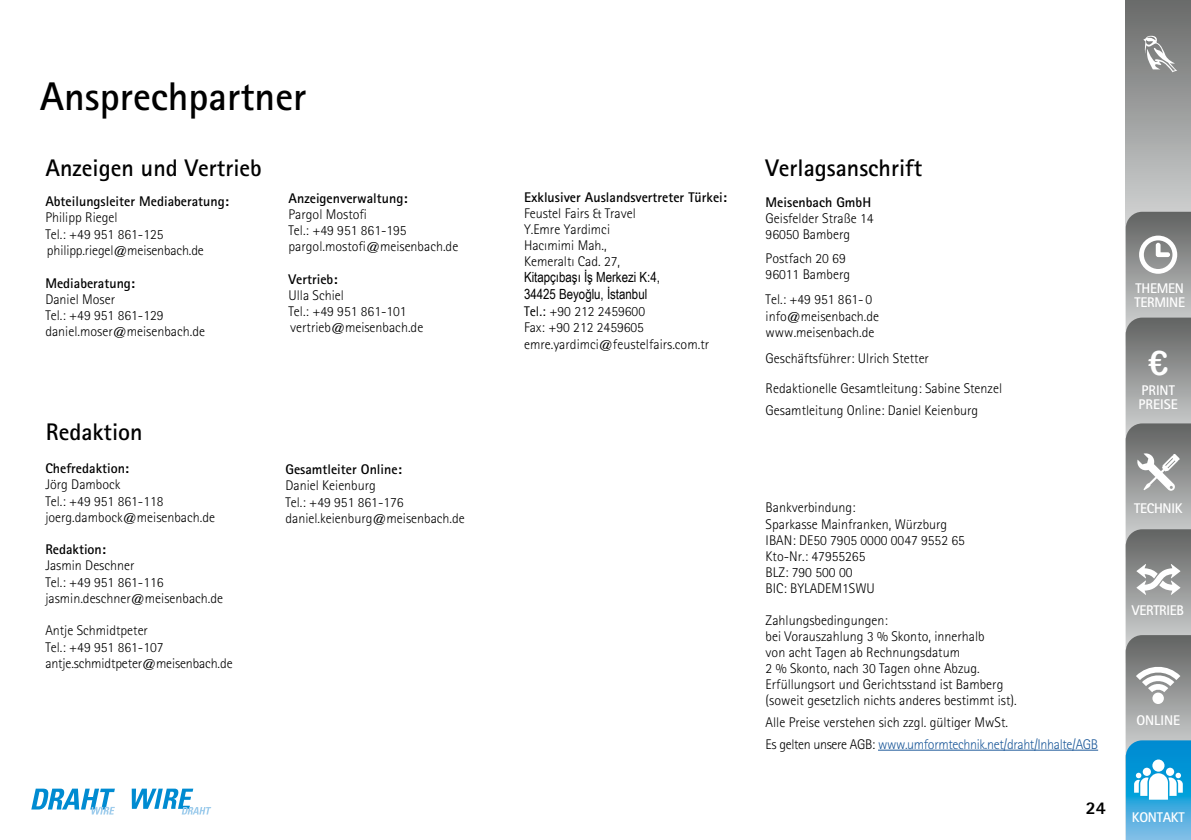
<style>
.page{position:relative;width:1191px;height:840px;background:#fff}
.page>*{position:absolute;margin:0;border:0;box-sizing:border-box;transform-origin:0 0}
.t1{font:700 40px "Rotis Sans Serif 65";color:#000}
.t2{font:34px "Arial Rounded MT Bold";color:#fff}
.t3{font:700 24px "Rotis Sans Serif 65";color:#000}
.t4{font:800 18px "Rotis Sans Serif Std";color:#000}
.t5{font:300 14px/16px "Rotis Sans Serif 45";color:#000}
.t6{font:700 14px "Rotis Sans Serif 65";color:#000}
.t7{font:300 14px/22px "Rotis Sans Serif 45";letter-spacing:-.025em;color:#000}
.t8{font:14px/16.8px "Arial Narrow";color:#000}
.t9{font:700 14px/14px "Rotis Sans Serif 65";letter-spacing:-.02em;color:#fff}
.t10{font:700 14px/14px "Rotis Sans Serif 65";color:#fff}
.s1{font-family:"Rotis Sans Serif 55";font-weight:400}
.s2{color:#1b5899}
</style>
<div class="page">
<svg style="left:31px;top:788px;width:84px;height:26px"></svg>
<svg style="left:132px;top:788px;width:79px;height:26px"></svg>
<hr style="left:878px;top:749px;width:220px;height:1px;background:#1b5899">
<svg style="left:1125px;top:0;width:66px;height:212px;background:#9c9e9e"></svg>
<svg style="left:1125px;top:212px;width:66px;height:627px;background:#91a2a9"></svg>
<svg style="left:1143px;top:36px;width:34px;height:36px"></svg>
<h1 class="t1" style="left:40px;top:71px;width:268px">Ansprechpartner</h1>
<h3 class="t3" style="left:45px;top:153px;width:218px">Anzeigen und Vertrieb</h3>
<p class="t6" style="left:45px;top:192px;width:185px">Abteilungsleiter Mediaberatung:</p>
<p class="t5" style="left:45px;top:209px;width:160px">Philipp Riegel<br>Tel.: +49 951 861-125 philipp.riegel@meisenbach.de</p>
<p class="t6" style="left:45px;top:274px;width:91px">Mediaberatung:</p>
<p class="t5" style="left:45px;top:291px;width:161px">Daniel Moser<br>Tel.: +49 951 861-129 daniel.moser@meisenbach.de</p>
<p class="t6" style="left:288px;top:189px;width:120px">Anzeigenverwaltung:</p>
<p class="t5" style="left:288px;top:206px;width:171px">Pargol Mostofi<br>Tel.: +49 951 861-195 pargol.mostofi@meisenbach.de</p>
<p class="t6" style="left:288px;top:270px;width:50px">Vertrieb:</p>
<p class="t5" style="left:288px;top:287px;width:136px">Ulla Schiel<br>Tel.: +49 951 861-101 vertrieb@meisenbach.de</p>
<h3 class="t3" style="left:46px;top:417px;width:98px">Redaktion</h3>
<p class="t6" style="left:45px;top:458px;width:85px">Chefredaktion:</p>
<p class="t5" style="left:45px;top:475px;width:171px">Jörg Dambock<br>Tel.: +49 951 861-118 joerg.dambock@meisenbach.de</p>
<p class="t6" style="left:45px;top:539px;width:62px">Redaktion:</p>
<p class="t5" style="left:45px;top:556px;width:179px">Jasmin Deschner<br>Tel.: +49 951 861-116 jasmin.deschner@meisenbach.de</p>
<p class="t5" style="left:45px;top:621px;width:189px">Antje Schmidtpeter<br>Tel.: +49 951 861-107 antje.schmidtpeter@meisenbach.de</p>
<p class="t6" style="left:285px;top:460px;width:118px">Gesamtleiter Online:</p>
<p class="t5" style="left:285px;top:476px;width:181px">Daniel Keienburg<br>Tel.: +49 951 861-176 daniel.keienburg@meisenbach.de</p>
<p class="t6" style="left:524px;top:188px;width:204px">Exklusiver Auslandsvertreter Türkei:</p>
<p class="t5" style="left:524px;top:205px;width:113px">Feustel Fairs &amp; Travel<br>Y.Emre Yardimci<br>Hacımimi Mah.,<br>Kemeraltı Cad. 27,</p>
<p class="t8" style="left:524px;top:268px;width:137px">Kitapçıbaşı İş Merkezi K:4,<br>34425 Beyoğlu, İstanbul</p>
<p class="t5" style="left:524px;top:302px;width:187px;line-height:16.8px"><span class="s1">Tel.:</span> +90 212 2459600<br>Fax: +90 212 2459605 emre.yardimci@feustelfairs.com.tr</p>
<h3 class="t3" style="left:765px;top:153px;width:158px">Verlagsanschrift</h3>
<p class="t6" style="left:765px;top:194px;width:107px">Meisenbach GmbH</p>
<p class="t5" style="left:765px;top:210px;width:109px">Geisfelder Straße 14<br>96050 Bamberg</p>
<p class="t5" style="left:765px;top:250px;width:86px">Postfach 20 69<br>96011 Bamberg</p>
<p class="t5" style="left:765px;top:291px;width:115px">Tel.: +49 951 861- 0 info@meisenbach.de www.meisenbach.de</p>
<p class="t5" style="left:765px;top:342px;width:238px;line-height:30px">Geschäftsführer: Ulrich Stetter<br>Redaktionelle Gesamtleitung: Sabine Stenzel</p>
<p class="t5" style="left:765px;top:401px;width:214px">Gesamtleitung Online: Daniel Keienburg</p>
<p class="t9" style="left:1134px;top:281px;width:52px">THEMEN<br>TERMINE</p>
<h2 class="t2" style="left:1148px;top:342px;width:22px">€</h2>
<p class="t10" style="left:1138px;top:382px;width:41px">PRINT<br>PREISE</p>
<p class="t5" style="left:765px;top:499px;width:201px">Bankverbindung:<br>Sparkasse Mainfranken, Würzburg<br>IBAN: DE50 7905 0000 0047 9552 65<br>Kto-Nr.: 47955265<br>BLZ: 790 500 00<br>BIC: BYLADEM1SWU</p>
<p class="t5" style="left:765px;top:611px;width:252px">Zahlungsbedingungen:<br>bei Vorauszahlung 3 % Skonto, innerhalb<br>von acht Tagen ab Rechnungsdatum<br>2 % Skonto, nach 30 Tagen ohne Abzug.<br>Erfüllungsort und Gerichtsstand ist Bamberg (soweit gesetzlich nichts anderes bestimmt ist).</p>
<p class="t7" style="left:765px;top:710px;width:334px">Alle Preise verstehen sich zzgl. gültiger MwSt.<br>Es gelten unsere AGB: <span class="s2">www.umformtechnik.net/draht/Inhalte/AGB</span></p>
<p class="t4" style="left:1085px;top:795px;width:22px">24</p>
<p class="t9" style="left:1134px;top:501px;width:50px">TECHNIK</p>
<p class="t9" style="left:1131px;top:602px;width:54px">VERTRIEB</p>
<p class="t9" style="left:1136px;top:712px;width:45px">ONLINE</p>
<p class="t9" style="left:1131px;top:809px;width:54px">KONTAKT</p>
</div>
